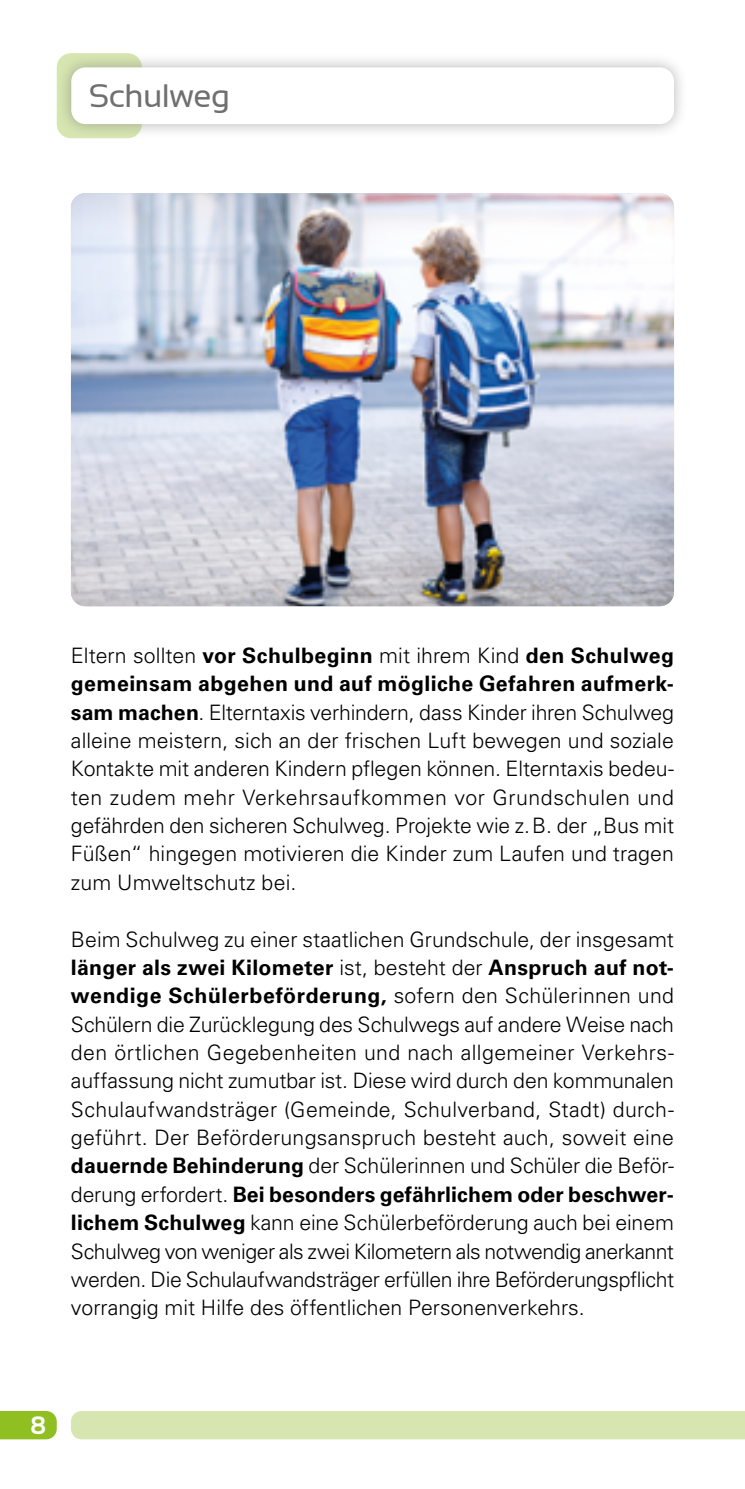
<style>
.page{position:relative;width:745px;height:1489px;background:#fff}
.page>*{position:absolute;margin:0;border:0;box-sizing:border-box;transform-origin:0 0}
.t1{font:32.5px "Sansation";letter-spacing:-.015em;color:#706f6f}
.t2{font:700 25px "Sansation";color:#fff}
.t3{font:300 21.25px/28.2px "Univers LT Pro 45";color:#000;text-align:justify}
.t4{font:700 21.25px/28.2px "Univers LT Pro 65";letter-spacing:.015em;color:#000}
.s1{font-family:"Univers LT Pro 65";font-weight:700}
.s2{font-family:"Univers LT Pro 45";font-weight:300}
</style>
<div class="page">
<div style="left:71px;top:1411px;width:673px;height:28px;background:#d7e6b1"></div>
<div style="left:0;top:1411px;width:57px;height:28px;background:#90bf21"></div>
<svg style="left:57px;top:53px;width:85px;height:85px"></svg>
<div style="left:58px;top:54px;width:628px;height:83px;background:#706f6f;opacity:.5"></div>
<div style="left:71px;top:67px;width:602px;height:57px;background:#fff;border-radius:14px"></div>
<img style="left:71px;top:193px;width:602px;height:413px">
<h1 class="t1" style="left:89px;top:78px;width:143px">Schulweg</h1>
<p class="t3" style="left:71px;top:640px;width:604px">Eltern sollten <span class="s1">vor Schulbeginn</span> mit ihrem Kind <span class="s1">den Schulweg</span></p>
<p class="t4" style="left:71px;top:668px;width:604px">gemeinsam abgehen und auf mögliche Gefahren aufmerk-</p>
<p class="t3" style="left:71px;top:697px;width:604px"><span class="s1">sam machen</span>. Elterntaxis verhindern, dass Kinder ihren Schulweg alleine meistern, sich an der frischen Luft bewegen und soziale Kontakte mit anderen Kindern pflegen können. Elterntaxis bedeu&shy;ten zudem mehr Verkehrsaufkommen vor Grundschulen und gefährden den sicheren Schulweg. Projekte wie z.B. der „Bus mit Füßen“ hingegen motivieren die Kinder zum Laufen und tragen zum Umweltschutz bei.</p>
<p class="t3" style="left:71px;top:924px;width:604px">Beim Schulweg zu einer staatlichen Grundschule, der insgesamt</p>
<p class="t4" style="left:71px;top:952px;width:604px">länger als zwei Kilometer <span class="s2">ist, besteht der</span> Anspruch auf not&shy;wendige Schülerbeförderung, <span class="s2">sofern den Schülerinnen und</span></p>
<p class="t3" style="left:71px;top:1009px;width:604px">Schülern die Zurücklegung des Schulwegs auf andere Weise nach den örtlichen Gegebenheiten und nach allgemeiner Verkehrs&shy;auffassung nicht zumutbar ist. Diese wird durch den kommunalen Schulaufwandsträger (Gemeinde, Schulverband, Stadt) durch&shy;geführt. Der Beförderungsanspruch besteht auch, soweit eine <span class="s1">dauernde Behinderung</span> der Schülerinnen und Schüler die Beför-</p>
<p class="t4" style="left:71px;top:1178px;width:604px"><span class="s2">derung erfordert.</span> Bei besonders gefährlichem oder beschwer-</p>
<p class="t3" style="left:71px;top:1207px;width:604px"><span class="s1">lichem Schulweg</span> kann eine Schülerbeförderung auch bei einem Schulweg von weniger als zwei Kilometern als notwendig anerkannt werden. Die Schulaufwandsträger erfüllen ihre Beförderungspflicht vorrangig mit Hilfe des öffentlichen Personenverkehrs.</p>
<p class="t2" style="left:30px;top:1411px;width:17px">8</p>
</div>
